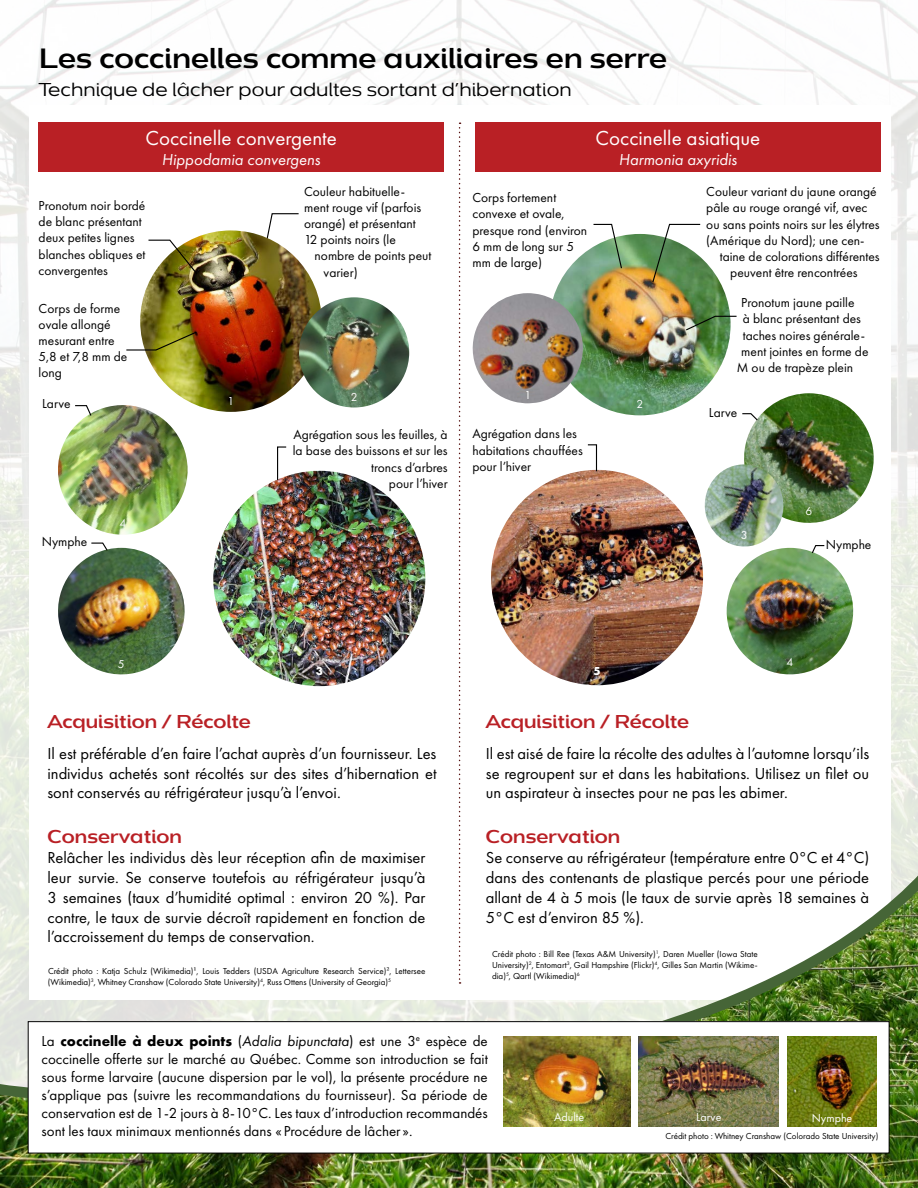
<style>
.page{position:relative;width:918px;height:1188px;background:#fff}
.page>*{position:absolute;margin:0;border:0;box-sizing:border-box;transform-origin:0 0}
.t1{font:700 27px "Dienstag";color:#000}
.t2{font:21px "Futura PT";color:#fff}
.t3{font:700 18px "Dienstag";color:#b92025}
.t4{font:18px "Dienstag";color:#000}
.t5{font:16.5px/19.8px "Futura PT";color:#000;text-align:justify}
.t6{font:italic 16.5px "Futura PT";color:#fff}
.t7{font:15px/18px "Futura PT";color:#000;text-align:justify}
.t8{font:13.5px/16.2px "Futura PT";color:#000}
.t9{font:12px "Futura PT";color:#fff}
.t10{font:700 12px "Futura PT";color:#fff}
.t11{font:9px/10.8px "Futura PT";letter-spacing:-.005em;color:#000}
.s1{font-family:"Minion Pro"}
.s2{font-weight:700}
.s3{font-style:italic}
</style>
<div class="page">
<img style="left:0;top:0;width:918px;height:750px">
<div style="left:29px;top:106px;width:861px;height:894px;background:#fff"></div>
<img style="left:0;top:1146px;width:918px;height:42px">
<svg style="left:459px;top:123px;width:2px;height:625px"></svg>
<svg style="left:0;top:750px;width:918px;height:396px"></svg>
<div style="left:28px;top:1022px;width:861px;height:131px;background:#fff"></div>
<div style="left:28px;top:1021px;width:862px;height:132px;border:1px solid #000"></div>
<img style="left:503px;top:1037px;width:128px;height:89px">
<img style="left:638px;top:1037px;width:141px;height:89px">
<img style="left:787px;top:1037px;width:90px;height:89px">
<img style="left:58px;top:405px;width:130px;height:130px">
<img style="left:58px;top:548px;width:127px;height:127px">
<img style="left:213px;top:471px;width:212px;height:215px">
<img style="left:726px;top:548px;width:128px;height:127px">
<img style="left:549px;top:234px;width:182px;height:181px;border-radius:91px">
<img style="left:491px;top:470px;width:212px;height:215px">
<img style="left:744px;top:393px;width:130px;height:130px">
<img style="left:704px;top:464px;width:81px;height:83px">
<img style="left:472px;top:293px;width:117px;height:110px">
<svg style="left:267px;top:213px;width:32px;height:25px"></svg>
<svg style="left:651px;top:223px;width:50px;height:61px"></svg>
<svg style="left:592px;top:223px;width:31px;height:47px"></svg>
<svg style="left:685px;top:315px;width:52px;height:16px"></svg>
<svg style="left:811px;top:545px;width:14px;height:9px"></svg>
<svg style="left:90px;top:542px;width:19px;height:10px"></svg>
<svg style="left:276px;top:446px;width:11px;height:35px"></svg>
<svg style="left:587px;top:444px;width:11px;height:28px"></svg>
<svg style="left:742px;top:413px;width:17px;height:9px"></svg>
<svg style="left:74px;top:405px;width:18px;height:12px"></svg>
<div style="left:39px;top:123px;width:405px;height:49px;background:#b92025"></div>
<div style="left:475px;top:123px;width:405px;height:49px;background:#b92025"></div>
<img style="left:140px;top:230px;width:182px;height:182px;border-radius:91px">
<img style="left:299px;top:297px;width:110px;height:111px;border-radius:55px">
<svg style="left:126px;top:331px;width:72px;height:20px"></svg>
<svg style="left:148px;top:239px;width:50px;height:36px"></svg>
<h1 class="t1" style="left:39px;top:40px;width:630px">Les coccinelles comme auxiliaires en serre</h1>
<h3 class="t4" style="left:39px;top:78px;width:535px">Technique de lâcher pour adultes sortant d’hibernation</h3>
<h2 class="t2" style="left:145px;top:126px;width:193px">Coccinelle convergente</h2>
<p class="t6" style="left:162px;top:150px;width:160px">Hippodamia convergens</p>
<h2 class="t2" style="left:596px;top:126px;width:166px">Coccinelle asiatique</h2>
<p class="t6" style="left:619px;top:150px;width:120px">Harmonia axyridis</p>
<p class="t8" style="left:39px;top:197px;width:108px">Pronotum noir bordé de blanc présentant deux petites lignes blanches obliques et convergentes</p>
<p class="t8" style="left:39px;top:300px;width:90px">Corps de forme ovale allongé mesurant entre<br>5,8 et 7,8 mm de long</p>
<p class="t8" style="left:42px;top:395px;width:30px">Larve</p>
<p class="t8" style="left:42px;top:533px;width:47px">Nymphe</p>
<p class="t9" style="left:119px;top:516px;width:8px">4</p>
<p class="t9" style="left:118px;top:656px;width:8px">5</p>
<p class="t9" style="left:228px;top:394px;width:8px">1</p>
<h3 class="t3" style="left:48px;top:709px;width:205px">Acquisition / Récolte</h3>
<p class="t8" style="left:304px;top:183px;width:119px">Couleur habituelle&shy;ment rouge vif (parfois orangé) et présentant<br>12 points noirs (le</p>
<p class="t8" style="left:324px;top:248px;width:109px;text-indent:-9px">nombre de points peut varier)</p>
<p class="t9" style="left:351px;top:390px;width:8px">2</p>
<p class="t8" style="left:293px;top:427px;width:156px;text-align:right">Agrégation sous les feuilles, à la base des buissons et sur les troncs d’arbres<br>pour l’hiver</p>
<p class="t8" style="left:472px;top:190px;width:116px">Corps fortement convexe et ovale, presque rond (environ<br>6 mm de long sur 5 mm de large)</p>
<p class="t8" style="left:706px;top:184px;width:175px">Couleur variant du jaune orangé pâle au rouge orangé vif, avec ou sans points noirs sur les élytres (Amérique du Nord); une cen-</p>
<p class="t8" style="left:730px;top:248px;width:151px;text-indent:-11px">taine de colorations différentes peuvent être rencontrées</p>
<p class="t8" style="left:741px;top:295px;width:115px">Pronotum jaune paille</p>
<p class="t8" style="left:743px;top:311px;width:120px">à blanc présentant des</p>
<p class="t8" style="left:743px;top:327px;width:124px">taches noires générale-</p>
<p class="t8" style="left:741px;top:343px;width:129px">ment jointes en forme de</p>
<p class="t8" style="left:737px;top:359px;width:118px">M ou de trapèze plein</p>
<p class="t8" style="left:709px;top:404px;width:30px">Larve</p>
<p class="t9" style="left:524px;top:388px;width:8px">1</p>
<p class="t9" style="left:636px;top:397px;width:8px">2</p>
<p class="t8" style="left:472px;top:426px;width:112px">Agrégation dans les habitations chauffées pour l’hiver</p>
<p class="t9" style="left:741px;top:528px;width:8px">3</p>
<p class="t9" style="left:805px;top:503px;width:8px">6</p>
<p class="t8" style="left:826px;top:536px;width:47px">Nymphe</p>
<p class="t10" style="left:316px;top:663px;width:9px">3</p>
<p class="t10" style="left:594px;top:663px;width:9px">5</p>
<h3 class="t3" style="left:486px;top:709px;width:205px">Acquisition / Récolte</h3>
<p class="t9" style="left:787px;top:655px;width:8px">4</p>
<p class="t5" style="left:48px;top:743px;width:391px">Il est préférable d’en faire l’achat auprès d’un fournisseur. Les individus achetés sont récoltés sur des sites d’hibernation et sont conservés au réfrigérateur jusqu’à l’envoi.</p>
<p class="t5" style="left:486px;top:743px;width:385px">Il est aisé de faire la récolte des adultes à l’automne lorsqu’ils se regroupent sur et dans les habitations. Utilisez un filet ou un aspirateur à insectes pour ne pas les abimer.</p>
<h3 class="t3" style="left:48px;top:824px;width:136px">Conservation</h3>
<h3 class="t3" style="left:486px;top:824px;width:136px">Conservation</h3>
<p class="t5" style="left:48px;top:848px;width:379px">Relâcher les individus dès leur réception afin de maximiser leur survie. Se conserve toutefois au réfrigérateur jusqu’à 3 semaines (taux d’humidité optimal : environ 20 %). Par contre, le taux de survie décroît rapidement en fonction de l’accroissement du temps de conservation.</p>
<p class="t5" style="left:486px;top:848px;width:385px">Se conserve au réfrigérateur (température entre 0°C et 4°C) dans des contenants de plastique percés pour une période allant de 4 à 5 mois (le taux de survie après 18 semaines à 5°C est d’environ 85 %).</p>
<p class="t11" style="left:48px;top:965px;width:379px">Crédit photo : Katja Schulz (Wikimedia)<span class="s1">1</span>, Louis Tedders (USDA Agriculture Research Service)<span class="s1">2</span>, Lettersee (Wikimedia)<sup>3</sup>, Whitney Cranshaw (Colorado State University)<sup>4</sup>, Russ Ottens (University of Georgia)<sup>5</sup></p>
<p class="t11" style="left:492px;top:949px;width:267px;text-align:justify">Crédit photo : Bill Ree (Texas A&amp;M University)<sup>1</sup>, Daren Mueller (Iowa State University)<sup>2</sup>, Entomart<sup>3</sup>, Gail Hampshire (Flickr)<sup>4</sup>, Gilles San Martin (Wikime&shy;dia)<sup>5</sup>, Qartl (Wikimedia)<sup>6</sup></p>
<p class="t7" style="left:42px;top:1032px;width:448px">La <span class="s2">coccinelle à deux points</span> (<span class="s3">Adalia bipunctata</span>) est une 3<sup>e</sup> espèce de coccinelle offerte sur le marché au Québec. Comme son introduction se fait sous forme larvaire (aucune dispersion par le vol), la présente procédure ne s’applique pas (suivre les recommandations du fournisseur). Sa période de conservation est de 1-2 jours à 8-10°C. Les taux d’introduction recommandés sont les taux minimaux mentionnés dans « Procédure de lâcher ».</p>
<p class="t9" style="left:554px;top:1110px;width:32px">Adulte</p>
<p class="t9" style="left:696px;top:1110px;width:27px">Larve</p>
<p class="t9" style="left:812px;top:1111px;width:42px">Nymphe</p>
<p class="t11" style="left:665px;top:1131px;width:214px">Crédit photo : Whitney Cranshaw (Colorado State University)</p>
</div>
